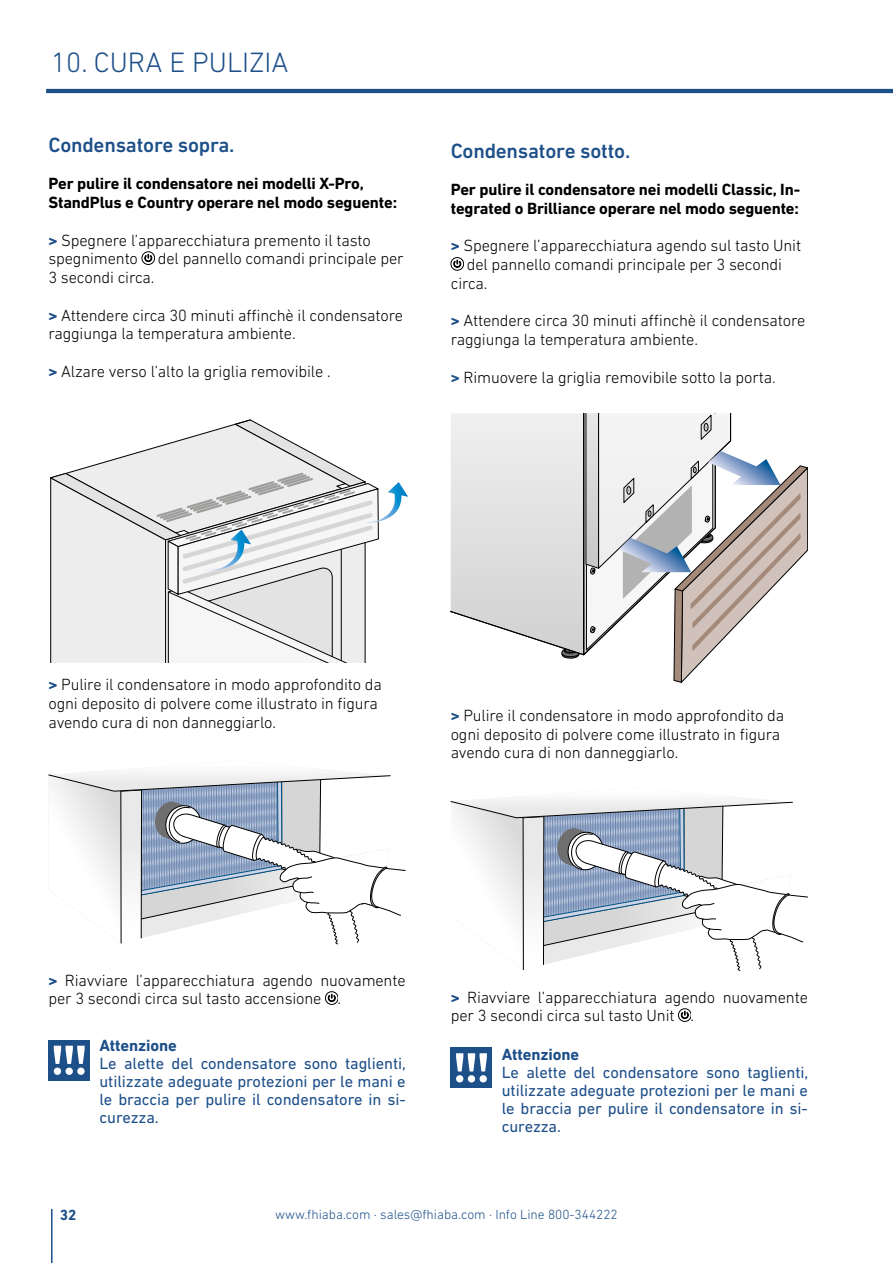
<style>
.page{position:relative;width:893px;height:1263px;background:#fff}
.page>*{position:absolute;margin:0;border:0;box-sizing:border-box;transform-origin:0 0}
.t1{font:300 28.5px "DIN Next LT Pro";color:#1d4f89}
.t2{font:500 21px "DIN Next LT Pro";letter-spacing:-.01em;color:#1d4f89}
.t3{font:300 16.5px/18.8px "DIN Next LT Pro";letter-spacing:-.01em;color:#000}
.t4{font:16.5px/18px "DIN Next LT Pro";letter-spacing:-.005em;color:#1d4f89;text-align:justify}
.t5{font:700 16.5px/18.8px "DIN Next LT Pro";letter-spacing:-.01em;color:#000}
.t6{font:700 16.5px "DIN Next LT Pro";letter-spacing:-.005em;color:#1d4f89}
.t7{font:700 15px "DIN Next LT Pro";color:#1d4f89}
.t8{font:300 13.5px "DIN Next LT Pro";color:#1d4f89}
.s1{font-weight:700;color:#1d4f89}
</style>
<div class="page">
<hr style="left:46px;top:89px;width:847px;height:4px;background:#1d4f89">
<svg style="left:451px;top:797px;width:357px;height:174px"></svg>
<svg style="left:451px;top:413px;width:357px;height:270px"></svg>
<svg style="left:48px;top:771px;width:358px;height:173px"></svg>
<svg style="left:50px;top:419px;width:358px;height:244px"></svg>
<hr style="left:51px;top:1209px;width:2px;height:54px;background:#1d4f89">
<svg style="left:451px;top:257px;width:12px;height:13px"></svg>
<svg style="left:678px;top:1008px;width:13px;height:13px"></svg>
<div style="left:451px;top:1047px;width:41px;height:41px;background:#1d4f89"></div>
<svg style="left:456px;top:1053px;width:31px;height:29px"></svg>
<svg style="left:142px;top:252px;width:12px;height:12px"></svg>
<svg style="left:325px;top:991px;width:13px;height:13px"></svg>
<div style="left:48px;top:1040px;width:42px;height:40px;background:#1d4f89"></div>
<svg style="left:54px;top:1046px;width:31px;height:29px"></svg>
<h1 class="t1" style="left:51px;top:46px;width:239px">10. CURA E PULIZIA</h1>
<p class="t2" style="left:48px;top:132px;width:188px">Condensatore sopra.</p>
<p class="t5" style="left:48px;top:174px;width:350px">Per pulire il condensatore nei modelli X-Pro,<br>StandPlus e Country operare nel modo seguente:</p>
<p class="t3" style="left:48px;top:230px;width:357px"><span class="s1">&gt;</span> Spegnere l’apparecchiatura premento il tasto spegnimento del pannello comandi principale per<br>3 secondi circa.</p>
<p class="t3" style="left:48px;top:305px;width:356px"><span class="s1">&gt;</span> Attendere circa 30 minuti affinchè il condensatore raggiunga la temperatura ambiente.</p>
<p class="t3" style="left:48px;top:362px;width:284px"><span class="s1">&gt;</span> Alzare verso l’alto la griglia removibile .</p>
<p class="t2" style="left:451px;top:138px;width:181px">Condensatore sotto.</p>
<p class="t5" style="left:451px;top:180px;width:351px">Per pulire il condensatore nei modelli Classic, In&shy;tegrated o Brilliance operare nel modo seguente:</p>
<p class="t3" style="left:451px;top:236px;width:352px"><span class="s1">&gt;</span> Spegnere l’apparecchiatura agendo sul tasto Unit</p>
<p class="t3" style="left:467px;top:255px;width:317px">del pannello comandi principale per 3 secondi</p>
<p class="t3" style="left:451px;top:274px;width:38px">circa.</p>
<p class="t3" style="left:451px;top:311px;width:356px"><span class="s1">&gt;</span> Attendere circa 30 minuti affinchè il condensatore raggiunga la temperatura ambiente.</p>
<p class="t3" style="left:451px;top:367px;width:326px"><span class="s1">&gt;</span> Rimuovere la griglia removibile sotto la porta.</p>
<p class="t3" style="left:48px;top:675px;width:335px"><span class="s1">&gt;</span> Pulire il condensatore in modo approfondito da ogni deposito di polvere come illustrato in figura avendo cura di non danneggiarlo.</p>
<p class="t3" style="left:451px;top:706px;width:335px"><span class="s1">&gt;</span> Pulire il condensatore in modo approfondito da ogni deposito di polvere come illustrato in figura avendo cura di non danneggiarlo.</p>
<p class="t3" style="left:48px;top:970px;width:359px"><span class="s1">&gt;</span> Riavviare l’apparecchiatura agendo nuovamente per 3 secondi circa sul tasto accensione .</p>
<p class="t6" style="left:99px;top:1036px;width:79px">Attenzione</p>
<p class="t4" style="left:99px;top:1054px;width:308px">Le alette del condensatore sono taglienti, utilizzate adeguate protezioni per le mani e le braccia per pulire il condensatore in si&shy;curezza.</p>
<p class="t3" style="left:451px;top:987px;width:359px"><span class="s1">&gt;</span> Riavviare l’apparecchiatura agendo nuovamente per 3 secondi circa sul tasto Unit .</p>
<p class="t6" style="left:502px;top:1045px;width:79px">Attenzione</p>
<p class="t4" style="left:502px;top:1063px;width:308px">Le alette del condensatore sono taglienti, utilizzate adeguate protezioni per le mani e le braccia per pulire il condensatore in si&shy;curezza.</p>
<p class="t7" style="left:60px;top:1206px;width:18px">32</p>
<p class="t8" style="left:275px;top:1207px;width:344px">www.fhiaba.com · sales@fhiaba.com · Info Line 800-344222</p>
</div>
